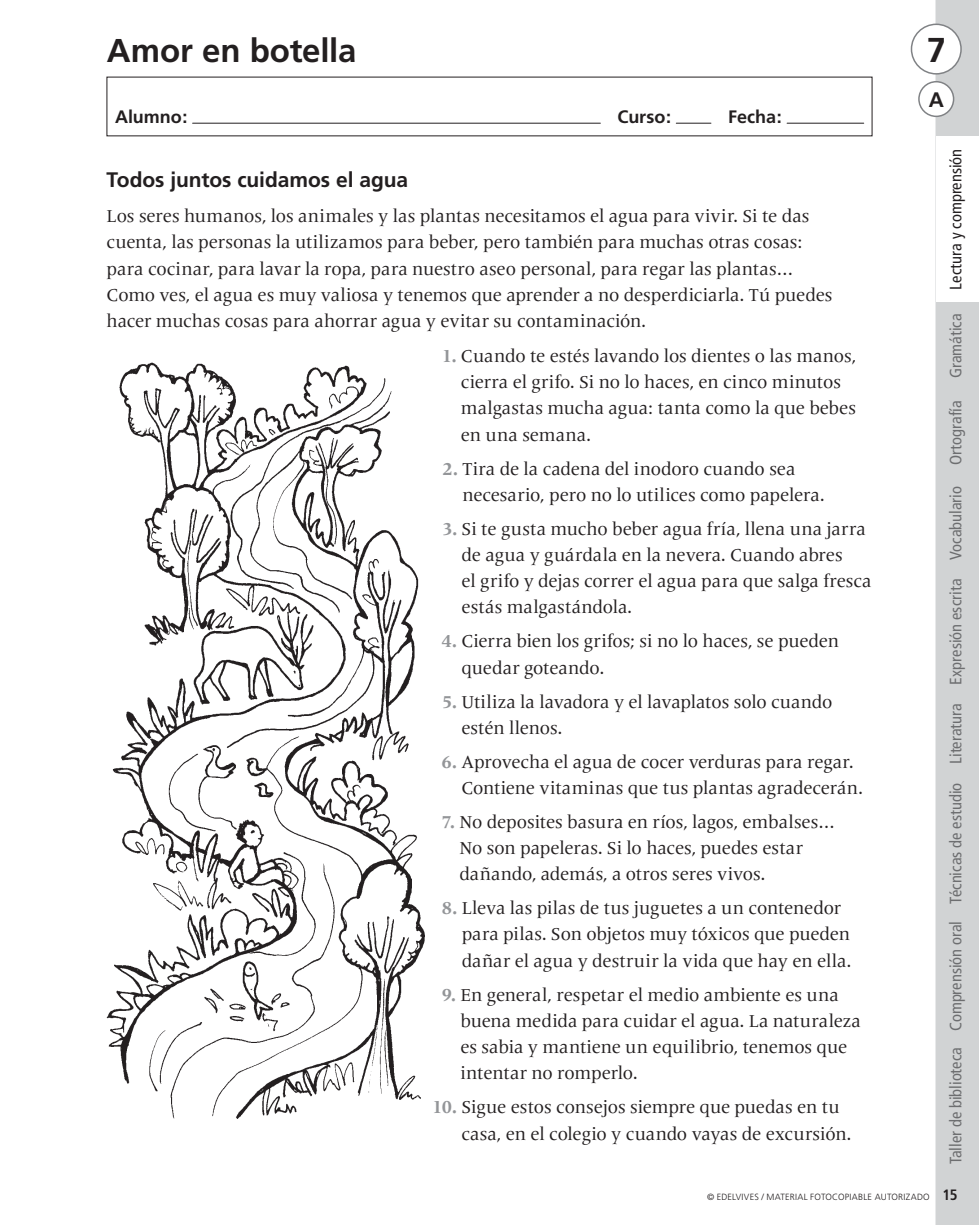
<style>
.page{position:relative;width:979px;height:1225px;background:#fff}
.page>*{position:absolute;margin:0;border:0;box-sizing:border-box;transform-origin:0 0}
.t1{font:700 34.5px "Frutiger";color:#231f20}
.t2{font:700 33px "Frutiger";letter-spacing:-.005em;color:#231f20}
.t3{font:700 21px "Frutiger";color:#231f20}
.t4{font:18px/26.2px "Frutiger Serif LT Pro";color:#231f20}
.t5{font:700 18px "Frutiger";letter-spacing:-.005em;color:#231f20}
.t6{font:condensed 16.5px "Frutiger";color:#6d6e70}
.t7{font:condensed 16.5px "Frutiger";color:#231f20}
.t8{font:300 9px "Frutiger";letter-spacing:.03em;color:#231f20}
.s1{font-weight:700;color:#939598}
.s2{font-weight:700;font-stretch:condensed;font-size:15px}
</style>
<div class="page">
<hr style="left:935px;top:0;width:1px;height:1225px;background:#d1d3d4">
<div style="left:936px;top:0;width:42px;height:1225px;background:#d1d3d4"></div>
<div style="left:911px;top:24px;width:49px;height:50px;background:#fff;border-radius:50%"></div>
<div style="left:910px;top:24px;width:51px;height:51px;border:2px solid #808285;border-radius:50%"></div>
<div style="left:918px;top:82px;width:35px;height:34px;background:#fff;border-radius:50%"></div>
<div style="left:918px;top:81px;width:36px;height:36px;border:2px solid #808285;border-radius:50%"></div>
<hr style="left:192px;top:123px;width:408px;height:1px;background:#231f20">
<hr style="left:676px;top:123px;width:34px;height:1px;background:#231f20">
<hr style="left:787px;top:123px;width:76px;height:1px;background:#231f20">
<div style="left:936px;top:136px;width:42px;height:166px;background:#fff"></div>
<img style="left:107px;top:362px;width:318px;height:757px">
<p class="t2" style="left:107px;top:37px;width:251px">Amor en botella</p>
<p class="t5" style="left:115px;top:110px;width:74px">Alumno:</p>
<p class="t5" style="left:617px;top:110px;width:55px">Curso:</p>
<p class="t5" style="left:728px;top:110px;width:55px">Fecha:</p>
<p class="t3" style="left:106px;top:172px;width:303px">Todos juntos cuidamos el agua</p>
<p class="t4" style="left:106px;top:205px;width:727px">Los seres humanos, los animales y las plantas necesitamos el agua para vivir. Si te das cuenta, las personas la utilizamos para beber, pero también para muchas otras cosas: para cocinar, para lavar la ropa, para nuestro aseo personal, para regar las plantas… Como ves, el agua es muy valiosa y tenemos que aprender a no desperdiciarla. Tú puedes hacer muchas cosas para ahorrar agua y evitar su contaminación.</p>
<p class="t4" style="left:461px;top:345px;width:397px;text-indent:-19px"><span class="s1">1.</span> Cuando te estés lavando los dientes o las manos, cierra el grifo. Si no lo haces, en cinco minutos malgastas mucha agua: tanta como la que bebes en una semana.</p>
<p class="t4" style="left:462px;top:457px;width:363px;text-indent:-20px"><span class="s1">2.</span> Tira de la cadena del inodoro cuando sea necesario, pero no lo utilices como papelera.</p>
<p class="t4" style="left:461px;top:517px;width:411px;text-indent:-19px"><span class="s1">3.</span> Si te gusta mucho beber agua fría, llena una jarra de agua y guárdala en la nevera. Cuando abres<br>el grifo y dejas correr el agua para que salga fresca estás malgastándola.</p>
<p class="t4" style="left:461px;top:630px;width:379px;text-indent:-20px"><span class="s1">4.</span> Cierra bien los grifos; si no lo haces, se pueden quedar goteando.</p>
<p class="t4" style="left:461px;top:690px;width:372px;text-indent:-19px"><span class="s1">5.</span> Utiliza la lavadora y el lavaplatos solo cuando estén llenos.</p>
<p class="t4" style="left:461px;top:750px;width:403px;text-indent:-20px"><span class="s1">6.</span> Aprovecha el agua de cocer verduras para regar.<br>Contiene vitaminas que tus plantas agradecerán.</p>
<p class="t4" style="left:459px;top:810px;width:377px;text-indent:-18px"><span class="s1">7.</span> No deposites basura en ríos, lagos, embalses…<br>No son papeleras. Si lo haces, puedes estar dañando, además, a otros seres vivos.</p>
<p class="t4" style="left:461px;top:897px;width:391px;text-indent:-20px"><span class="s1">8.</span> Lleva las pilas de tus juguetes a un contenedor para pilas. Son objetos muy tóxicos que pueden dañar el agua y destruir la vida que hay en ella.</p>
<p class="t4" style="left:460px;top:983px;width:402px;text-indent:-19px"><span class="s1">9.</span> En general, respetar el medio ambiente es una buena medida para cuidar el agua. La naturaleza es sabia y mantiene un equilibrio, tenemos que intentar no romperlo.</p>
<p class="t4" style="left:461px;top:1096px;width:391px;text-indent:-29px"><span class="s1">10.</span> Sigue estos consejos siempre que puedas en tu casa, en el colegio y cuando vayas de excursión.</p>
<p class="t1" style="left:926px;top:36px;width:21px">7</p>
<p class="t3" style="left:928px;top:91px;width:17px">A</p>
<p class="t7" style="left:948px;top:289px;width:142px;rotate:-90deg">Lectura y comprensión</p>
<p class="t6" style="left:948px;top:378px;width:66px;rotate:-90deg">Gramática</p>
<p class="t6" style="left:948px;top:465px;width:66px;rotate:-90deg">Ortografía</p>
<p class="t6" style="left:948px;top:560px;width:75px;rotate:-90deg">Vocabulario</p>
<p class="t6" style="left:948px;top:685px;width:107px;rotate:-90deg">Expresión escrita</p>
<p class="t6" style="left:948px;top:764px;width:62px;rotate:-90deg">Literatura</p>
<p class="t6" style="left:948px;top:904px;width:122px;rotate:-90deg">Técnicas de estudio</p>
<p class="t6" style="left:948px;top:1031px;width:112px;rotate:-90deg">Comprensión oral</p>
<p class="t6" style="left:948px;top:1164px;width:119px;rotate:-90deg">Taller de biblioteca</p>
<p class="t8" style="left:707px;top:1193px;width:252px">© EDELVIVES / MATERIAL FOTOCOPIABLE AUTORIZADO <span class="s2">15</span></p>
</div>
